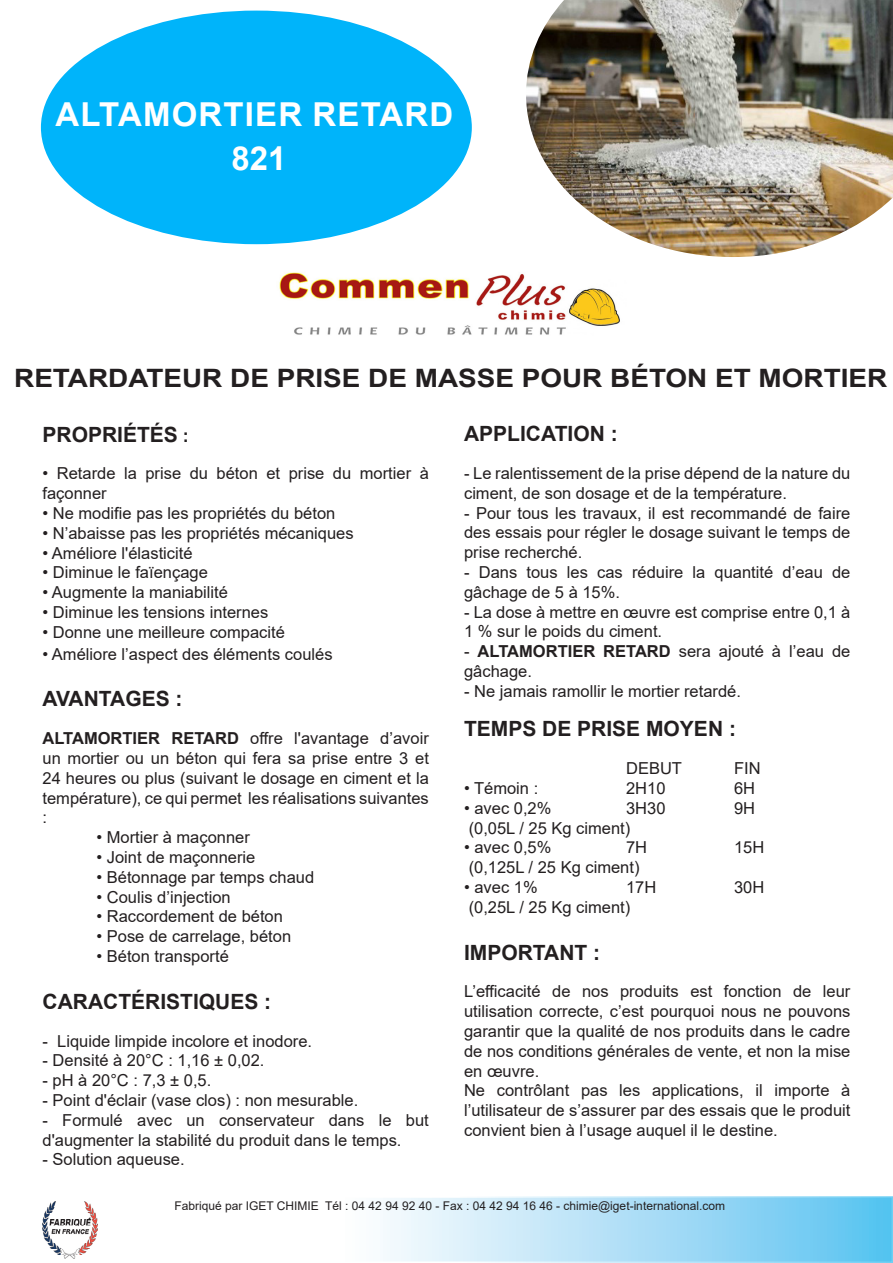
<style>
.page{position:relative;width:893px;height:1263px;background:#fff}
.page>*{position:absolute;margin:0;border:0;box-sizing:border-box;transform-origin:0 0}
.t1{font:700 33px "Arial";letter-spacing:.035em;color:#fff}
.t2{font:700 25.35px "Arial";color:#231f20;scale:1.1 1}
.t3{font:700 21px "Arial";color:#231f20}
.t4{font:16.5px/19.8px "Arial";color:#231f20}
.t5{font:12px "Arial";color:#231f20}
.s1{font-size:18px}
.s2{font-weight:700}
</style>
<div class="page">
<svg style="left:42px;top:1199px;width:848px;height:61px"></svg>
<div style="left:1px;top:1196px;width:892px;height:67px;border:2px solid #fff"></div>
<div style="left:41px;top:11px;width:431px;height:233px;background:#00b4fa;border-radius:50%"></div>
<img style="left:279px;top:272px;width:341px;height:63px">
<img style="left:43px;top:1201px;width:55px;height:57px">
<img style="left:526px;top:0;width:367px;height:257px">
<p class="t1" style="left:55px;top:91px;width:399px">ALTAMORTIER RETARD</p>
<p class="t1" style="left:231px;top:135px;width:57px">821</p>
<p class="t2" style="left:14px;top:360px;width:795px">RETARDATEUR DE PRISE DE MASSE POUR BÉTON ET MORTIER</p>
<p class="t3" style="left:43px;top:419px;width:148px">PROPRIÉTÉS <span class="s1">:</span></p>
<p class="t4" style="left:43px;top:464px;width:388px">• Retarde la prise du béton et prise du mortier à façonner</p>
<p class="t4" style="left:43px;top:503px;width:294px">• Ne modifie pas les propriétés du béton</p>
<p class="t4" style="left:43px;top:523px;width:313px">• N’abaisse pas les propriétés mécaniques</p>
<p class="t4" style="left:43px;top:543px;width:152px">• Améliore l'élasticité</p>
<p class="t4" style="left:43px;top:563px;width:167px">• Diminue le faïençage</p>
<p class="t4" style="left:43px;top:582px;width:187px">• Augmente la maniabilité</p>
<p class="t4" style="left:43px;top:602px;width:227px">• Diminue les tensions internes</p>
<p class="t4" style="left:43px;top:622px;width:244px">• Donne une meilleure compacité</p>
<p class="t4" style="left:43px;top:644px;width:292px">• Améliore l’aspect des éléments coulés</p>
<p class="t3" style="left:43px;top:684px;width:142px">AVANTAGES :</p>
<p class="t4" style="left:43px;top:728px;width:388px;text-align:justify"><span class="s2">ALTAMORTIER RETARD</span> offre l'avantage d’avoir un mortier ou un béton qui fera sa prise entre 3 et 24 heures ou plus (suivant le dosage en ciment et la température), ce qui permet les réalisations suivantes :</p>
<p class="t4" style="left:97px;top:827px;width:155px">• Mortier à maçonner</p>
<p class="t4" style="left:97px;top:847px;width:160px">• Joint de maçonnerie</p>
<p class="t4" style="left:97px;top:867px;width:219px">• Bétonnage par temps chaud</p>
<p class="t4" style="left:97px;top:887px;width:136px">• Coulis d’injection</p>
<p class="t4" style="left:97px;top:906px;width:188px">• Raccordement de béton</p>
<p class="t4" style="left:97px;top:926px;width:196px">• Pose de carrelage, béton</p>
<p class="t4" style="left:97px;top:946px;width:134px">• Béton transporté</p>
<p class="t3" style="left:43px;top:986px;width:230px">CARACTÉRISTIQUES :</p>
<p class="t4" style="left:43px;top:1031px;width:271px">- Liquide limpide incolore et inodore.</p>
<p class="t4" style="left:43px;top:1050px;width:224px">- Densité à 20°C : 1,16 ± 0,02.</p>
<p class="t4" style="left:43px;top:1070px;width:170px">- pH à 20°C : 7,3 ± 0,5.</p>
<p class="t4" style="left:43px;top:1090px;width:317px">- Point d'éclair (vase clos) : non mesurable.</p>
<p class="t4" style="left:43px;top:1110px;width:388px">- Formulé avec un conservateur dans le but d'augmenter la stabilité du produit dans le temps.</p>
<p class="t4" style="left:43px;top:1149px;width:144px">- Solution aqueuse.</p>
<p class="t3" style="left:464px;top:419px;width:155px">APPLICATION :</p>
<p class="t4" style="left:464px;top:463px;width:388px">- Le ralentissement de la prise dépend de la nature du ciment, de son dosage et de la température.</p>
<p class="t4" style="left:464px;top:503px;width:388px;text-align:justify">- Pour tous les travaux, il est recommandé de faire des essais pour régler le dosage suivant le temps de prise recherché.</p>
<p class="t4" style="left:464px;top:562px;width:388px">- Dans tous les cas réduire la quantité d’eau de gâchage de 5 à 15%.</p>
<p class="t4" style="left:464px;top:602px;width:388px">- La dose à mettre en œuvre est comprise entre 0,1 à<br>1 % sur le poids du ciment.</p>
<p class="t4" style="left:464px;top:641px;width:388px">- <span class="s2">ALTAMORTIER RETARD</span> sera ajouté à l’eau de gâchage.</p>
<p class="t4" style="left:464px;top:681px;width:278px">- Ne jamais ramollir le mortier retardé.</p>
<p class="t3" style="left:464px;top:714px;width:273px">TEMPS DE PRISE MOYEN :</p>
<p class="t4" style="left:626px;top:758px;width:57px">DEBUT</p>
<p class="t4" style="left:734px;top:758px;width:28px">FIN</p>
<p class="t4" style="left:464px;top:778px;width:76px">• Témoin :</p>
<p class="t4" style="left:626px;top:778px;width:41px">2H10</p>
<p class="t4" style="left:734px;top:778px;width:23px">6H</p>
<p class="t4" style="left:464px;top:798px;width:89px">• avec 0,2%</p>
<p class="t4" style="left:626px;top:798px;width:41px">3H30</p>
<p class="t4" style="left:734px;top:798px;width:23px">9H</p>
<p class="t4" style="left:469px;top:818px;width:163px">(0,05L / 25 Kg ciment)</p>
<p class="t4" style="left:464px;top:838px;width:89px">• avec 0,5%</p>
<p class="t4" style="left:626px;top:838px;width:23px">7H</p>
<p class="t4" style="left:734px;top:838px;width:32px">15H</p>
<p class="t4" style="left:469px;top:857px;width:172px">(0,125L / 25 Kg ciment)</p>
<p class="t4" style="left:464px;top:877px;width:75px">• avec 1%</p>
<p class="t4" style="left:626px;top:877px;width:32px">17H</p>
<p class="t4" style="left:734px;top:877px;width:32px">30H</p>
<p class="t4" style="left:469px;top:897px;width:163px">(0,25L / 25 Kg ciment)</p>
<p class="t3" style="left:464px;top:937px;width:138px">IMPORTANT :</p>
<p class="t4" style="left:464px;top:982px;width:388px;text-align:justify">L’efficacité de nos produits est fonction de leur utilisation correcte, c’est pourquoi nous ne pouvons garantir que la qualité de nos produits dans le cadre de nos conditions générales de vente, et non la mise en œuvre.</p>
<p class="t4" style="left:464px;top:1081px;width:388px;text-align:justify">Ne contrôlant pas les applications, il importe à l’utilisateur de s’assurer par des essais que le produit convient bien à l’usage auquel il le destine.</p>
<p class="t5" style="left:174px;top:1197px;width:552px">Fabriqué par IGET CHIMIE Tél : 04 42 94 92 40 - Fax : 04 42 94 16 46 - chimie@iget-international.com</p>
</div>
